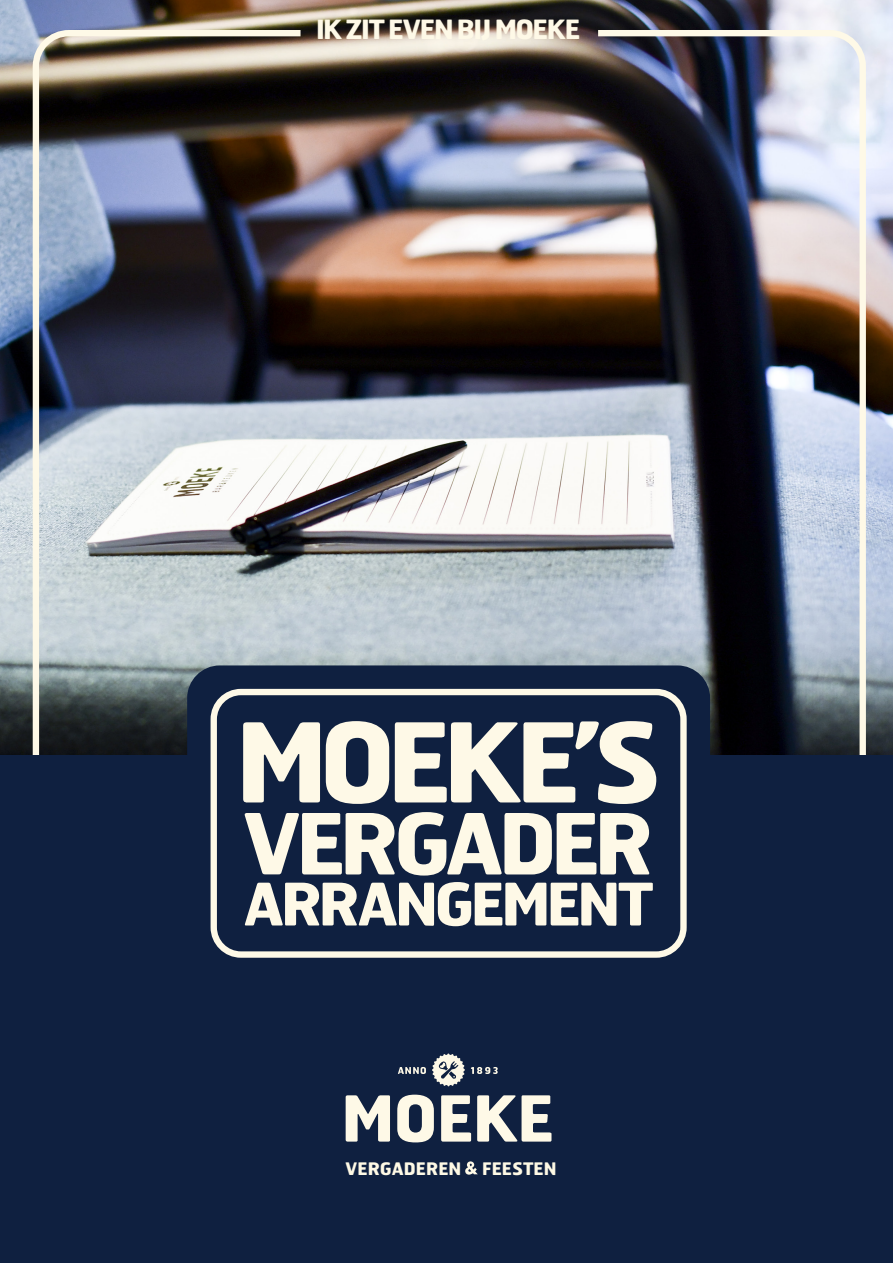
<style>
.page{position:relative;width:893px;height:1263px;background:#fff}
.page>*{position:absolute;margin:0;border:0;box-sizing:border-box;transform-origin:0 0}
.t1{font:700 109.5px "Hermes";letter-spacing:-.08em;color:#fef9e7}
.t2{font:700 84px "Hermes";letter-spacing:-.07em;color:#fef9e7}
.t3{font:700 58.5px "Hermes";letter-spacing:-.065em;color:#fef9e7}
.t4{font:700 26.55px "Hermes";letter-spacing:-.055em;color:#fef9e7}
.t5{font:700 17.25px "Hermes";color:#fef9e5}
</style>
<div class="page">
<img style="left:0;top:0;width:893px;height:756px">
<img style="left:30px;top:27px;width:839px;height:729px">
<div style="left:0;top:756px;width:893px;height:507px;background:#0f2040"></div>
<div style="left:202px;top:680px;width:493px;height:286px;background:#0f2040;border-radius:18px"></div>
<div style="left:187px;top:665px;width:523px;height:316px;border:30px solid #0f2040;border-radius:18px"></div>
<div style="left:211px;top:689px;width:476px;height:269px;border:6px solid #fef9e7;border-radius:27px"></div>
<svg style="left:398px;top:1067px;width:28px;height:7px"></svg>
<svg style="left:471px;top:1067px;width:27px;height:7px"></svg>
<svg style="left:346px;top:1095px;width:44px;height:47px"></svg>
<svg style="left:441px;top:1095px;width:30px;height:46px"></svg>
<svg style="left:477px;top:1095px;width:74px;height:46px"></svg>
<svg style="left:397px;top:1095px;width:37px;height:47px"></svg>
<svg style="left:432px;top:1053px;width:33px;height:33px"></svg>
<svg style="left:465px;top:1161px;width:13px;height:14px"></svg>
<p class="t4" style="left:316px;top:12px;width:266px">IK ZIT EVEN BIJ MOEKE</p>
<p class="t1" style="left:235px;top:691px;width:428px">MOEKE’S</p>
<p class="t2" style="left:243px;top:789px;width:412px">VERGADER</p>
<p class="t3" style="left:244px;top:866px;width:412px">ARRANGEMENT</p>
<p class="t5" style="left:346px;top:1157px;width:213px">VERGADEREN FEESTEN</p>
</div>
